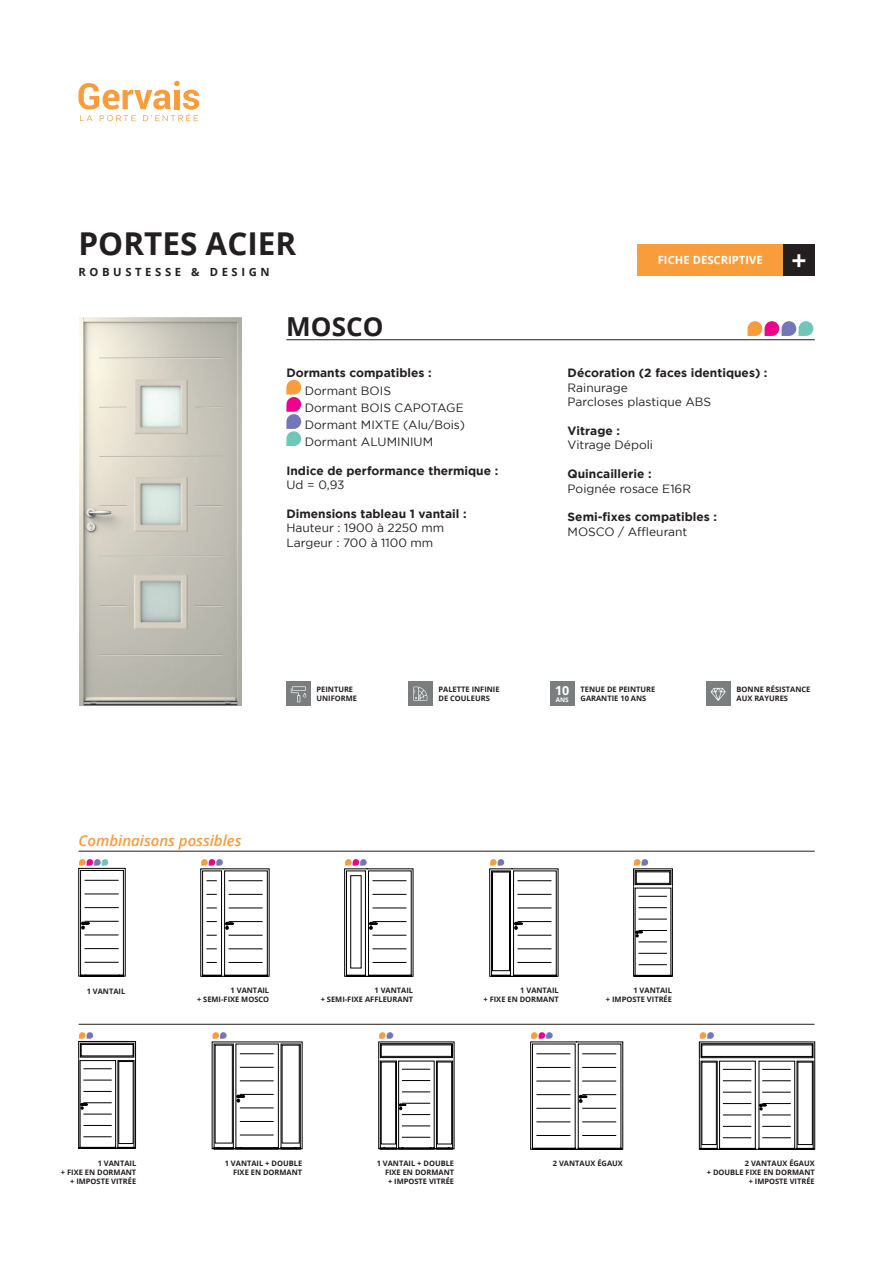
<style>
.page{position:relative;width:893px;height:1263px;background:#fff}
.page>*{position:absolute;margin:0;border:0;box-sizing:border-box;transform-origin:0 0}
.t1{font:700 31.5px "Open Sans";color:#231f20}
.t2{font:700 26.4px "Open Sans";color:#fff}
.t3{font:700 26.1px "Open Sans";color:#231f20}
.t4{font:italic 600 15px "Open Sans";color:#f89c3c}
.t5{font:700 12.45px "Open Sans";color:#fff}
.t6{font:12px/17.1px "Gotham";color:#231f20}
.t7{font:700 12px "Gotham";color:#231f20}
.t8{font:700 11.25px "Open Sans";letter-spacing:.32em;color:#231f20}
.t9{font:700 11.25px "Open Sans";color:#fff}
.t10{font:700 7.5px/9px "Open Sans";color:#231f20;text-align:right}
.t11{font:700 6.3px "Open Sans";color:#fff}
</style>
<div class="page">
<hr style="left:286px;top:339px;width:529px;height:1px;background:#231f20">
<svg style="left:286px;top:380px;width:15px;height:66px"></svg>
<div style="left:638px;top:244px;width:145px;height:32px;background:#f89c3c"></div>
<div style="left:783px;top:244px;width:32px;height:32px;background:#231f20"></div>
<svg style="left:79px;top:81px;width:120px;height:40px"></svg>
<div style="left:286px;top:682px;width:25px;height:24px;background:#7b7e7f"></div>
<svg style="left:291px;top:686px;width:15px;height:16px"></svg>
<div style="left:550px;top:682px;width:25px;height:24px;background:#7b7e7f"></div>
<div style="left:408px;top:682px;width:25px;height:24px;background:#7b7e7f"></div>
<svg style="left:413px;top:687px;width:14px;height:14px"></svg>
<div style="left:706px;top:682px;width:25px;height:24px;background:#7b7e7f"></div>
<svg style="left:711px;top:688px;width:15px;height:13px"></svg>
<svg style="left:747px;top:321px;width:66px;height:15px"></svg>
<hr style="left:79px;top:1024px;width:735px;height:1px;background:#231f20">
<hr style="left:79px;top:851px;width:736px;height:1px;background:#231f20">
<svg style="left:79px;top:859px;width:46px;height:117px"></svg>
<svg style="left:201px;top:859px;width:68px;height:117px"></svg>
<svg style="left:490px;top:859px;width:68px;height:117px"></svg>
<svg style="left:633px;top:859px;width:40px;height:117px"></svg>
<svg style="left:212px;top:1032px;width:90px;height:117px"></svg>
<svg style="left:379px;top:1032px;width:75px;height:117px"></svg>
<svg style="left:78px;top:1032px;width:58px;height:116px"></svg>
<svg style="left:530px;top:1032px;width:93px;height:117px"></svg>
<svg style="left:699px;top:1032px;width:116px;height:117px"></svg>
<svg style="left:344px;top:859px;width:69px;height:117px"></svg>
<img style="left:79px;top:318px;width:162px;height:387px">
<h1 class="t1" style="left:79px;top:221px;width:219px">PORTES ACIER</h1>
<h3 class="t8" style="left:79px;top:264px;width:193px">ROBUSTESSE &amp; DESIGN</h3>
<h3 class="t3" style="left:286px;top:308px;width:99px">MOSCO</h3>
<h3 class="t7" style="left:286px;top:366px;width:147px">Dormants compatibles :</h3>
<h3 class="t6" style="left:305px;top:382px;width:162px">Dormant BOIS<br>Dormant BOIS CAPOTAGE<br>Dormant MIXTE (Alu/Bois)<br>Dormant ALUMINIUM</h3>
<h3 class="t7" style="left:286px;top:464px;width:213px">Indice de performance thermique :</h3>
<h3 class="t6" style="left:286px;top:476px;width:60px">Ud = 0,93</h3>
<h3 class="t7" style="left:286px;top:507px;width:182px">Dimensions tableau 1 vantail :</h3>
<h3 class="t6" style="left:286px;top:521px;width:159px;line-height:14.4px">Hauteur : 1900 à 2250 mm<br>Largeur : 700 à 1100 mm</h3>
<h3 class="t9" style="left:658px;top:252px;width:106px">FICHE DESCRIPTIVE</h3>
<h2 class="t2" style="left:791px;top:242px;width:17px">+</h2>
<h3 class="t7" style="left:568px;top:366px;width:201px">Décoration (2 faces identiques) :</h3>
<h3 class="t6" style="left:568px;top:380px;width:145px;line-height:14.4px">Rainurage<br>Parcloses plastique ABS</h3>
<h3 class="t7" style="left:568px;top:424px;width:54px">Vitrage :</h3>
<h3 class="t6" style="left:568px;top:436px;width:87px">Vitrage Dépoli</h3>
<h3 class="t7" style="left:568px;top:467px;width:86px">Quincaillerie :</h3>
<h3 class="t6" style="left:568px;top:480px;width:125px">Poignée rosace E16R</h3>
<h3 class="t7" style="left:568px;top:510px;width:151px">Semi-fixes compatibles :</h3>
<h3 class="t6" style="left:568px;top:523px;width:121px">MOSCO / Affleurant</h3>
<h3 class="t4" style="left:79px;top:830px;width:164px">Combinaisons possibles</h3>
<p class="t10" style="left:438px;top:684px;width:63px;text-align:left">PALETTE INFINIE<br>DE COULEURS</p>
<p class="t10" style="left:737px;top:684px;width:75px;text-align:left">BONNE RÉSISTANCE<br>AUX RAYURES</p>
<p class="t10" style="left:316px;top:684px;width:42px;text-align:left">PEINTURE<br>UNIFORME</p>
<h3 class="t5" style="left:555px;top:681px;width:16px">10</h3>
<p class="t11" style="left:556px;top:695px;width:14px">ANS</p>
<p class="t10" style="left:581px;top:685px;width:76px;text-align:left">TENUE DE PEINTURE<br>GARANTIE 10 ANS</p>
<p class="t10" style="left:87px;top:986px;width:40px">1 VANTAIL</p>
<p class="t10" style="left:197px;top:986px;width:74px">1 VANTAIL<br>+ SEMI-FIXE MOSCO</p>
<p class="t10" style="left:321px;top:986px;width:94px">1 VANTAIL<br>+ SEMI-FIXE AFFLEURANT</p>
<p class="t10" style="left:483px;top:986px;width:77px">1 VANTAIL<br>+ FIXE EN DORMANT</p>
<p class="t10" style="left:606px;top:985px;width:68px">1 VANTAIL<br>+ IMPOSTE VITRÉE</p>
<p class="t10" style="left:61px;top:1159px;width:77px">1 VANTAIL<br>+ FIXE EN DORMANT + IMPOSTE VITRÉE</p>
<p class="t10" style="left:225px;top:1158px;width:79px">1 VANTAIL + DOUBLE<br>FIXE EN DORMANT</p>
<p class="t10" style="left:377px;top:1158px;width:79px">1 VANTAIL + DOUBLE<br>FIXE EN DORMANT<br>+ IMPOSTE VITRÉE</p>
<p class="t10" style="left:553px;top:1159px;width:71px">2 VANTAUX ÉGAUX</p>
<p class="t10" style="left:707px;top:1159px;width:110px">2 VANTAUX ÉGAUX<br>+ DOUBLE FIXE EN DORMANT + IMPOSTE VITRÉE</p>
</div>
